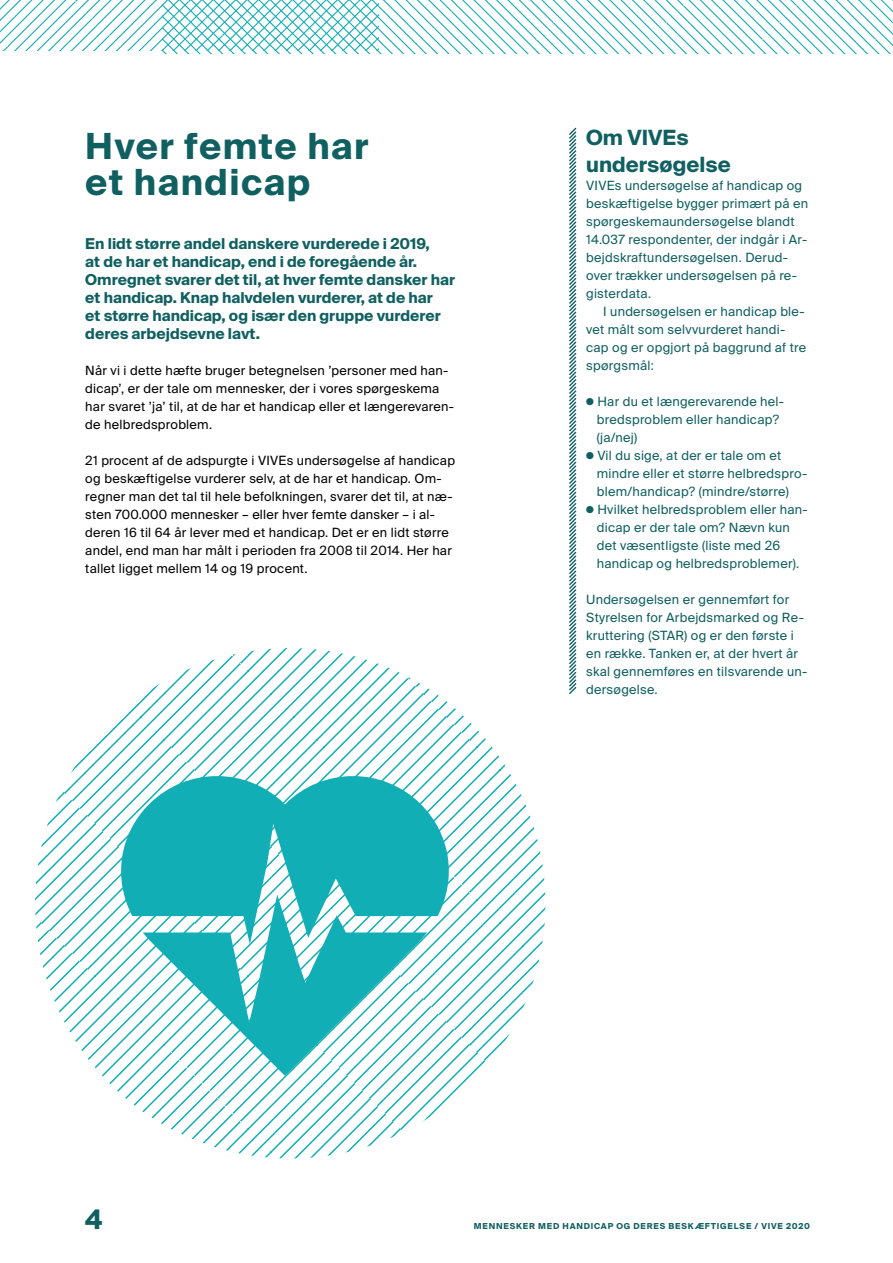
<style>
.page{position:relative;width:893px;height:1263px;background:#fff}
.page>*{position:absolute;margin:0;border:0;box-sizing:border-box;transform-origin:0 0}
.t1{font:700 36px/36px "Suisse Intl";letter-spacing:.04em;color:#105f61}
.t2{font:700 27px "Suisse Intl";color:#105f61}
.t3{font:700 21px/27px "Suisse Intl";color:#105f61}
.t4{font:700 15px/18px "Suisse Intl";color:#105f61}
.t5{font:12.75px/18px "Suisse Intl";letter-spacing:.02em;color:#105f61}
.t6{font:12.75px/18px "Suisse Intl";letter-spacing:.02em;color:#000}
.t7{font:700 8.25px "Suisse Intl";letter-spacing:.1em;color:#105f61}
</style>
<div class="page">
<svg style="left:0;top:0;width:162px;height:51px"></svg>
<svg style="left:162px;top:0;width:731px;height:54px"></svg>
<svg style="left:569px;top:127px;width:8px;height:567px"></svg>
<svg style="left:35px;top:648px;width:510px;height:510px"></svg>
<svg style="left:113px;top:767px;width:344px;height:309px;fill:#11aeb6"></svg>
<h1 class="t1" style="left:85px;top:128px;width:285px">Hver femte har et handicap</h1>
<p class="t4" style="left:85px;top:234px;width:371px">En lidt større andel danskere vurderede i 2019,<br>at de har et handicap, end i de foregående år.<br>Omregnet svarer det til, at hver femte dansker har et handicap. Knap halvdelen vurderer, at de har<br>et større handicap, og især den gruppe vurderer deres arbejdsevne lavt.</p>
<p class="t6" style="left:85px;top:361px;width:370px">Når vi i dette hæfte bruger betegnelsen ’personer med han&shy;dicap’, er der tale om mennesker, der i vores spørgeskema har svaret ’ja’ til, at de har et handicap eller et længerevaren&shy;de helbredsproblem.</p>
<p class="t6" style="left:85px;top:451px;width:371px">21 procent af de adspurgte i VIVEs undersøgelse af handicap og beskæftigelse vurderer selv, at de har et handicap. Om&shy;regner man det tal til hele befolkningen, svarer det til, at næ&shy;sten 700.000 mennesker – eller hver femte dansker – i al&shy;deren 16 til 64 år lever med et handicap. Det er en lidt større andel, end man har målt i perioden fra 2008 til 2014. Her har tallet ligget mellem 14 og 19 procent.</p>
<h3 class="t3" style="left:586px;top:124px;width:146px">Om VIVEs undersøgelse</h3>
<p class="t5" style="left:586px;top:177px;width:223px">VIVEs undersøgelse af handicap og beskæftigelse bygger primært på en spørgeskemaundersøgelse blandt<br>14.037 respondenter, der indgår i Ar&shy;bejdskraftundersøgelsen. Derud&shy;over trækker undersøgelsen på re&shy;gisterdata.</p>
<p class="t5" style="left:586px;top:303px;width:222px;text-indent:17px">I undersøgelsen er handicap ble&shy;vet målt som selvvurderet handi&shy;cap og er opgjort på baggrund af tre spørgsmål:</p>
<p class="t5" style="left:597px;top:393px;width:189px;text-indent:-11px">● Har du et længerevarende hel&shy;bredsproblem eller handicap? (ja/nej)</p>
<p class="t5" style="left:597px;top:447px;width:212px;text-indent:-11px">● Vil du sige, at der er tale om et mindre eller et større helbredspro&shy;blem/handicap? (mindre/større)</p>
<p class="t5" style="left:597px;top:501px;width:212px;text-indent:-11px">● Hvilket helbredsproblem eller han&shy;dicap er der tale om? Nævn kun det væsentligste (liste med 26 handicap og helbredsproblemer).</p>
<p class="t5" style="left:586px;top:591px;width:223px">Undersøgelsen er gennemført for<br>Styrelsen for Arbejdsmarked og Re&shy;kruttering (STAR) og er den første i en række. Tanken er, at der hvert år skal gennemføres en tilsvarende un&shy;dersøgelse.</p>
<h2 class="t2" style="left:85px;top:1203px;width:19px">4</h2>
<p class="t7" style="left:474px;top:1221px;width:338px">MENNESKER MED HANDICAP OG DERES BESKÆFTIGELSE / VIVE 2020</p>
</div>
